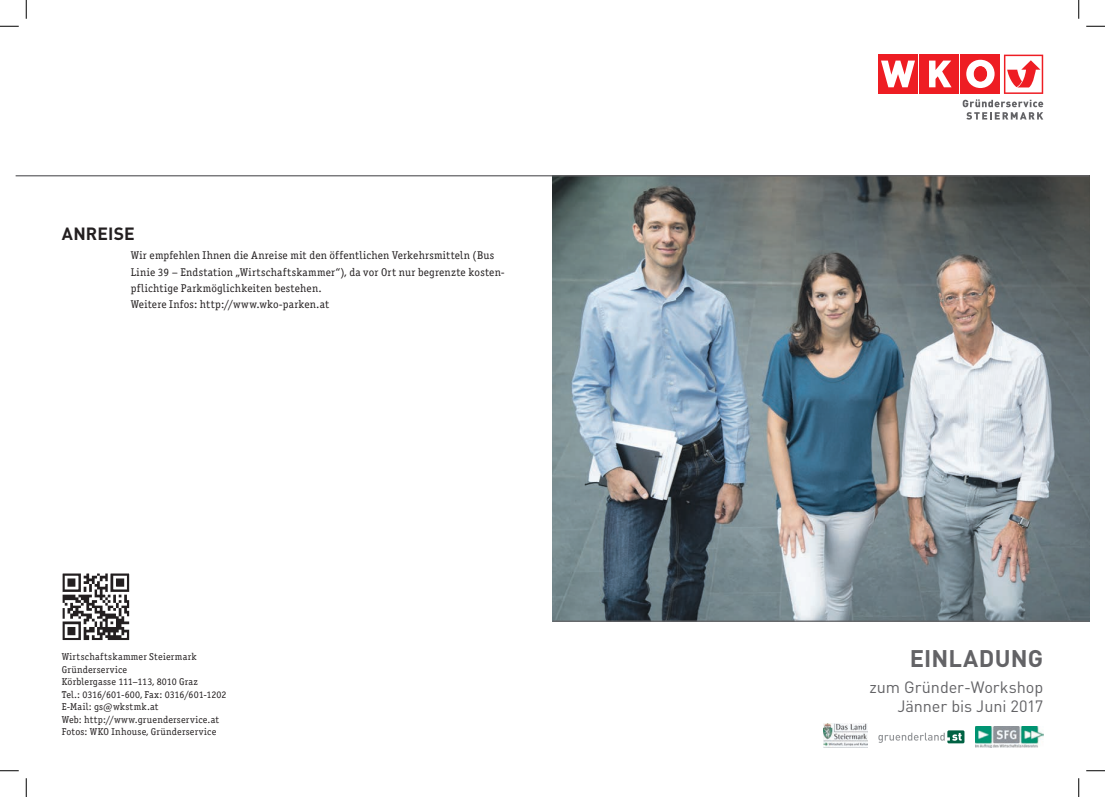
<style>
.page{position:relative;width:1105px;height:797px;background:#fff}
.page>*{position:absolute;margin:0;border:0;box-sizing:border-box;transform-origin:0 0}
.t1{font:700 23.75px "DINOT";letter-spacing:.005em;color:#636366}
.t2{font:700 17.5px "DINOT";letter-spacing:.01em;color:#231f20}
.t3{font:16.25px/18.8px "DINOT";letter-spacing:-.005em;color:#636366;text-align:right}
.t4{font:11.25px/16.2px "Officina Serif Book ITC";letter-spacing:.015em;color:#231f20}
.t5{font:10px/12.5px "Officina Serif Book ITC";letter-spacing:.02em;color:#231f20}
</style>
<div class="page">
<div style="left:961px;top:55px;width:39px;height:39px;background:#ee1d23"></div>
<div style="left:919px;top:55px;width:40px;height:39px;background:#ee1d23"></div>
<svg style="left:929px;top:61px;width:22px;height:26px"></svg>
<div style="left:878px;top:55px;width:40px;height:39px;background:#ee1d23"></div>
<svg style="left:881px;top:61px;width:34px;height:26px"></svg>
<svg style="left:963px;top:55px;width:80px;height:65px"></svg>
<img style="left:552px;top:176px;width:537px;height:444px">
<hr style="left:16px;top:175px;width:1073px;height:1px;background:#636366">
<hr style="left:552px;top:620px;width:537px;height:2px;background:#636366">
<svg style="left:878px;top:730px;width:86px;height:13px"></svg>
<svg style="left:62px;top:573px;width:68px;height:67px"></svg>
<img style="left:824px;top:723px;width:43px;height:24px">
<img style="left:976px;top:726px;width:67px;height:21px">
<svg style="left:0;top:25px;width:19px;height:2px"></svg>
<svg style="left:1086px;top:25px;width:19px;height:2px"></svg>
<svg style="left:0;top:770px;width:19px;height:1px"></svg>
<svg style="left:1086px;top:770px;width:19px;height:1px"></svg>
<svg style="left:25px;top:0;width:2px;height:19px"></svg>
<svg style="left:25px;top:778px;width:2px;height:19px"></svg>
<svg style="left:1078px;top:0;width:1px;height:19px"></svg>
<svg style="left:1078px;top:778px;width:1px;height:19px"></svg>
<h2 class="t2" style="left:62px;top:222px;width:74px">ANREISE</h2>
<p class="t4" style="left:131px;top:247px;width:376px">Wir empfehlen Ihnen die Anreise mit den öffentlichen Verkehrsmitteln (Bus Linie 39 – Endstation „Wirtschaftskammer“), da vor Ort nur begrenzte kosten&shy;pflichtige Parkmöglichkeiten bestehen.<br>Weitere Infos: http://www.wko-parken.at</p>
<p class="t5" style="left:62px;top:650px;width:166px">Wirtschaftskammer Steiermark<br>Gründerservice<br>Körblergasse 111–113, 8010 Graz<br>Tel.: 0316/601-600, Fax: 0316/601-1202<br>E-Mail: gs@wkstmk.at<br>Web: http://www.gruenderservice.at<br>Fotos: WKO Inhouse, Gründerservice</p>
<h1 class="t1" style="left:910px;top:642px;width:135px">EINLADUNG</h1>
<h3 class="t3" style="left:869px;top:677px;width:175px">zum Gründer-Workshop<br>Jänner bis Juni 2017</h3>
</div>
